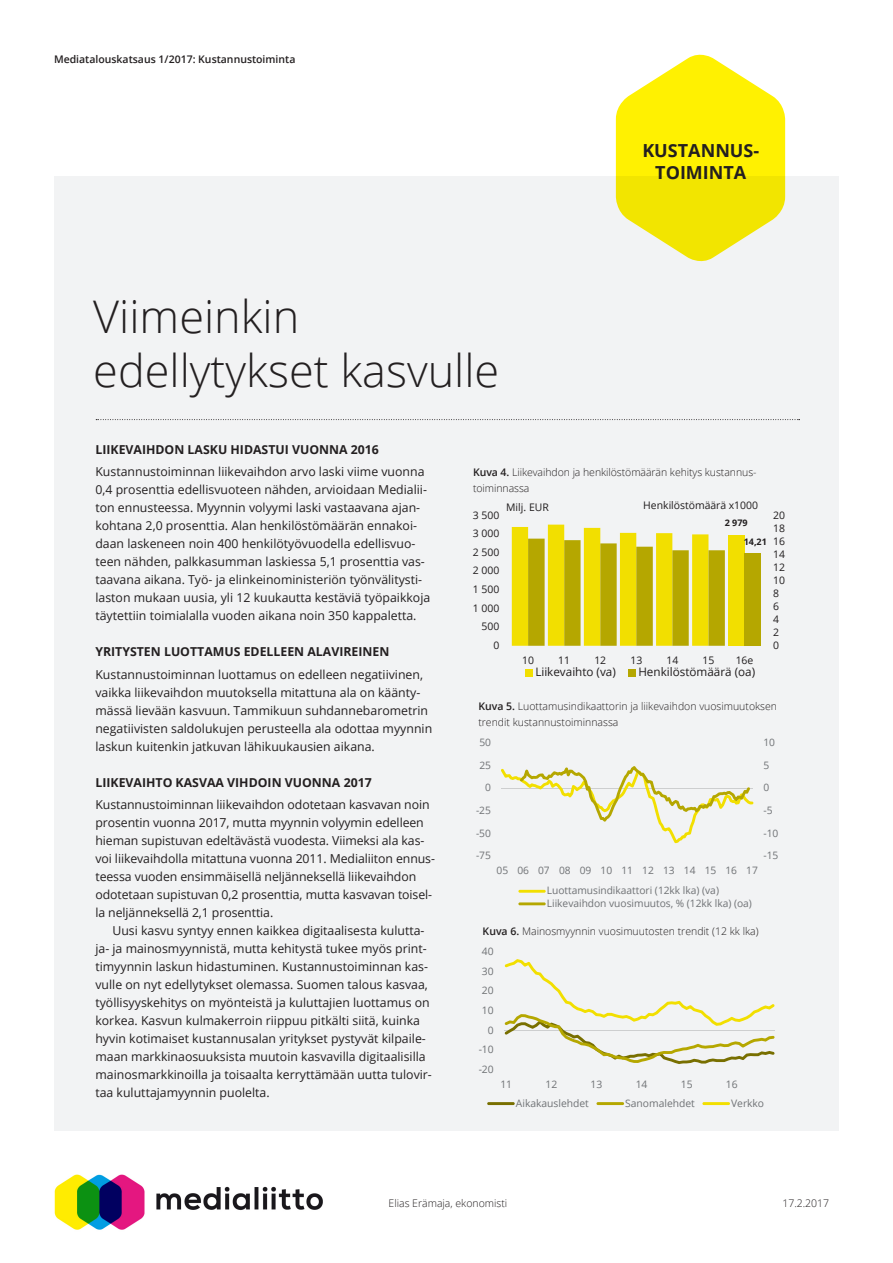
<style>
.page{position:relative;width:893px;height:1263px;background:#fff}
.page>*{position:absolute;margin:0;border:0;box-sizing:border-box;transform-origin:0 0}
.t1{font:300 45px/54px "Open Sans";color:#231f20}
.t2{font:700 18px/21.6px "Open Sans";color:#231f20;text-align:center}
.t3{font:12.3px/18px "Open Sans";color:#231f20}
.t4{font:700 12.3px "Open Sans";color:#231f20}
.t5{font:11.7px "Open Sans";color:#231f20}
.t6{font:300 10.5px/16.5px "Open Sans";color:#231f20}
.t7{font:10.5px "Open Sans";letter-spacing:-.005em;color:#231f20}
.t8{font:600 10.5px "Open Sans";color:#231f20}
.t9{font:10.35px "Open Sans";letter-spacing:-.005em;color:#76787b}
.t10{font:10.2px/19.8px "Open Sans";letter-spacing:-.005em;color:#76787b}
.t11{font:700 9px/18.3px "Open Sans";color:#231f20}
.s1{font-weight:600}
</style>
<div class="page">
<div style="left:54px;top:176px;width:785px;height:955px;background:#f2f3f4"></div>
<svg style="left:616px;top:54px;width:169px;height:208px"></svg>
<img style="left:54px;top:1174px;width:269px;height:56px">
<svg style="left:96px;top:419px;width:704px;height:1px"></svg>
<hr style="left:504px;top:1030px;width:271px;height:1px;background:#d9d9d9">
<svg style="left:505px;top:959px;width:270px;height:105px"></svg>
<hr style="left:487px;top:1102px;width:28px;height:3px;background:#7f7500">
<hr style="left:596px;top:1102px;width:28px;height:3px;background:#bfb000">
<hr style="left:702px;top:1102px;width:28px;height:3px;background:#ffeb00">
<div style="left:728px;top:535px;width:16px;height:111px;background:#f2df00"></div>
<div style="left:744px;top:553px;width:17px;height:93px;background:#b5a700"></div>
<svg style="left:512px;top:525px;width:213px;height:121px"></svg>
<div style="left:525px;top:669px;width:7px;height:7px;background:#f2df00"></div>
<div style="left:628px;top:669px;width:7px;height:7px;background:#b5a700"></div>
<svg style="left:501px;top:766px;width:252px;height:77px"></svg>
<hr style="left:518px;top:890px;width:28px;height:3px;background:#ffeb00">
<hr style="left:518px;top:902px;width:28px;height:3px;background:#bfb000">
<p class="t8" style="left:54px;top:52px;width:243px">Mediatalouskatsaus 1/2017: Kustannustoiminta</p>
<h1 class="t1" style="left:93px;top:289px;width:407px">Viimeinkin edellytykset kasvulle</h1>
<h2 class="t2" style="left:642px;top:139px;width:118px">KUSTANN US-<br>TOIMINTA</h2>
<p class="t4" style="left:95px;top:441px;width:14px">LIIKEVAI</p>
<p class="t4" style="left:146px;top:441px;width:51px">HDON LASKU</p>
<p class="t4" style="left:230px;top:441px;width:150px">HI DASTUI VUONNA 2016</p>
<p class="t3" style="left:95px;top:462px;width:336px">Kustannustoiminnan liikevaihdon arvo laski viime vuonna 0,4 prosenttia edellisvuoteen nähden, arvioidaan Medialii&shy;ton ennusteessa. Myynnin volyymi laski vastaavana ajan&shy;kohtana 2,0 prosenttia. Alan henkilöstömäärän ennakoi&shy;daan laskeneen noin 400 henkilötyövuodella edellisvuo&shy;teen nähden, palkkasumman laskiessa 5,1 prosenttia vas&shy;taavana aikana. Työ- ja elinkeinoministeriön työnvälitysti&shy;laston mukaan uusia, yli 12 kuukautta kestäviä työpaikkoja täytettiin toimialalla vuoden aikana noin 350 kappaletta.</p>
<p class="t4" style="left:95px;top:643px;width:172px">YRITYSTEN LU OTTAMUS EDELLEE</p>
<p class="t4" style="left:294px;top:643px;width:22px">N ALAVI</p>
<p class="t4" style="left:343px;top:643px;width:47px">REINEN</p>
<p class="t3" style="left:95px;top:665px;width:338px">Kustannustoiminnan luottamus on edelleen negatiivinen, vaikka liikevaihdon muutoksella mitattuna ala on käänty&shy;mässä lievään kasvuun. Tammikuun suhdannebarometrin negatiivisten saldolukujen perusteella ala odottaa myynnin laskun kuitenkin jatkuvan lähikuukausien aikana.</p>
<p class="t4" style="left:95px;top:774px;width:14px">LIIKEVAI</p>
<p class="t4" style="left:146px;top:774px;width:39px">HTO KASVAA</p>
<p class="t4" style="left:227px;top:774px;width:146px">VI HDOI N VUONNA 2017</p>
<p class="t3" style="left:95px;top:795px;width:341px">Kustannustoiminnan liikevaihdon odotetaan kasvavan noin prosentin vuonna 2017, mutta myynnin volyymin edelleen hieman supistuvan edeltävästä vuodesta. Viimeksi ala kas&shy;voi liikevaihdolla mitattuna vuonna 2011. Medialiiton ennus&shy;teessa vuoden ensimmäisellä neljänneksellä liikevaihdon odotetaan supistuvan 0,2 prosenttia, mutta kasvavan toisel&shy;la neljänneksellä 2,1 prosenttia.</p>
<p class="t3" style="left:95px;top:921px;width:338px;text-indent:17px">Uusi kasvu syntyy ennen kaikkea digitaalisesta kulutta&shy;ja- ja mainosmyynnistä, mutta kehitystä tukee myös print&shy;timyynnin laskun hidastuminen. Kustannustoiminnan kas&shy;vulle on nyt edellytykset olemassa. Suomen talous kasvaa, työllisyyskehitys on myönteistä ja kuluttajien luottamus on korkea. Kasvun kulmakerroin riippuu pitkälti siitä, kuinka hyvin kotimaiset kustannusalan yritykset pystyvät kilpaile&shy;maan markkinaosuuksista muutoin kasvavilla digitaalisilla mainosmarkkinoilla ja toisaalta kerryttämään uutta tulovir&shy;taa kuluttajamyynnin puolelta.</p>
<p class="t6" style="left:473px;top:463px;width:285px"><span class="s1">Kuva 4.</span> Liikevaihdon ja henkilöstömäärän kehitys kustannus&shy;toiminnassa</p>
<p class="t7" style="left:473px;top:507px;width:28px">3 500</p>
<p class="t7" style="left:473px;top:526px;width:28px">3 000</p>
<p class="t7" style="left:506px;top:500px;width:44px">Milj. EUR</p>
<p class="t7" style="left:643px;top:498px;width:116px">Henkilöstömäärä x1000</p>
<p class="t11" style="left:744px;top:514px;width:25px;text-indent:-19px">2 979<br>14,21</p>
<p class="t7" style="left:773px;top:507px;width:13px">20</p>
<p class="t7" style="left:773px;top:520px;width:13px">18</p>
<p class="t7" style="left:773px;top:533px;width:13px">16</p>
<p class="t7" style="left:473px;top:545px;width:28px">2 500</p>
<p class="t7" style="left:773px;top:547px;width:13px">14</p>
<p class="t7" style="left:473px;top:563px;width:28px">2 000</p>
<p class="t7" style="left:473px;top:582px;width:28px">1 500</p>
<p class="t7" style="left:773px;top:560px;width:13px">12</p>
<p class="t7" style="left:773px;top:573px;width:13px">10</p>
<p class="t7" style="left:773px;top:586px;width:7px">8</p>
<p class="t7" style="left:473px;top:601px;width:28px">1 000</p>
<p class="t7" style="left:773px;top:599px;width:7px">6</p>
<p class="t7" style="left:482px;top:619px;width:19px">500</p>
<p class="t7" style="left:773px;top:612px;width:7px">4</p>
<p class="t7" style="left:773px;top:625px;width:7px">2</p>
<p class="t7" style="left:493px;top:638px;width:7px">0</p>
<p class="t7" style="left:773px;top:638px;width:7px">0</p>
<p class="t7" style="left:522px;top:653px;width:13px">10</p>
<p class="t7" style="left:558px;top:653px;width:13px">11</p>
<p class="t7" style="left:594px;top:653px;width:13px">12</p>
<p class="t7" style="left:630px;top:653px;width:13px">13</p>
<p class="t7" style="left:666px;top:653px;width:13px">14</p>
<p class="t7" style="left:703px;top:653px;width:13px">15</p>
<p class="t7" style="left:736px;top:653px;width:19px">16e</p>
<p class="t5" style="left:535px;top:664px;width:82px">Liikevaihto (va)</p>
<p class="t5" style="left:638px;top:664px;width:118px">Henkilöstömäärä (oa)</p>
<p class="t6" style="left:478px;top:697px;width:300px"><span class="s1">Kuva 5.</span> Luottamusindikaattorin ja liikevaihdon vuosimuutoksen trendit kustannustoiminnassa</p>
<p class="t10" style="left:479px;top:732px;width:13px">50</p>
<p class="t10" style="left:763px;top:732px;width:13px">10</p>
<p class="t10" style="left:479px;top:755px;width:13px">25</p>
<p class="t10" style="left:763px;top:755px;width:7px">5</p>
<p class="t10" style="left:485px;top:778px;width:7px">0</p>
<p class="t10" style="left:763px;top:778px;width:7px">0</p>
<p class="t10" style="left:476px;top:800px;width:17px">-25</p>
<p class="t10" style="left:763px;top:800px;width:11px">-5</p>
<p class="t10" style="left:476px;top:823px;width:17px">-50</p>
<p class="t10" style="left:763px;top:823px;width:17px">-10</p>
<p class="t10" style="left:476px;top:845px;width:17px">-75</p>
<p class="t10" style="left:763px;top:845px;width:17px">-15</p>
<p class="t10" style="left:547px;top:861px;width:212px;text-indent:-50px">05 06 07 08 09 10 11 12 13 14 15 16 17<br>Luottamusindikaattori (12kk lka) (va)</p>
<p class="t10" style="left:547px;top:893px;width:206px">Liikevaihdon vuosimuutos, % (12kk lka) (oa)</p>
<p class="t6" style="left:483px;top:923px;width:277px"><span class="s1">Kuva 6.</span> Mainosmyynnin vuosimuutosten trendit (12 kk lka)</p>
<p class="t9" style="left:482px;top:944px;width:13px">40</p>
<p class="t9" style="left:482px;top:964px;width:13px">30</p>
<p class="t9" style="left:482px;top:983px;width:13px">20</p>
<p class="t9" style="left:482px;top:1003px;width:13px">10</p>
<p class="t9" style="left:488px;top:1023px;width:7px">0</p>
<p class="t9" style="left:479px;top:1042px;width:17px">-10</p>
<p class="t9" style="left:479px;top:1062px;width:17px">-20</p>
<p class="t9" style="left:500px;top:1077px;width:13px">11</p>
<p class="t9" style="left:545px;top:1077px;width:13px">12</p>
<p class="t9" style="left:591px;top:1077px;width:13px">13</p>
<p class="t9" style="left:636px;top:1077px;width:13px">14</p>
<p class="t9" style="left:681px;top:1077px;width:13px">15</p>
<p class="t9" style="left:726px;top:1077px;width:13px">16</p>
<p class="t9" style="left:516px;top:1096px;width:74px">Aikakauslehdet</p>
<p class="t9" style="left:625px;top:1096px;width:71px">Sanomalehdet</p>
<p class="t9" style="left:731px;top:1096px;width:35px">Verkko</p>
<p class="t6" style="left:389px;top:1194px;width:120px">Elias Erämaja, ekonomisti</p>
<p class="t6" style="left:782px;top:1194px;width:48px">17.2.2017</p>
</div>
